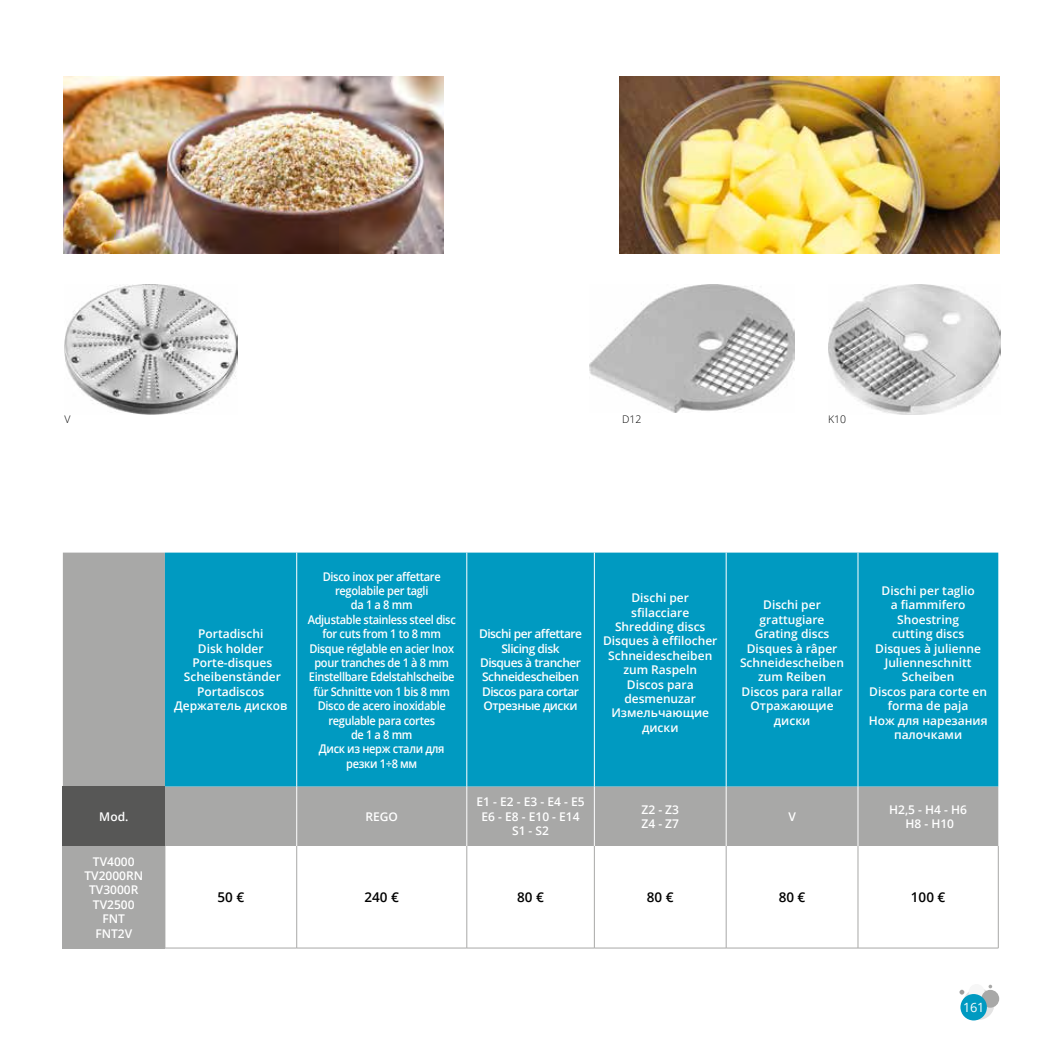
<style>
.page{position:relative;width:1063px;height:1063px;background:#fff}
.page>*{position:absolute;margin:0;border:0;box-sizing:border-box;transform-origin:0 0}
.t1{font:600 13.5px "Open Sans";color:#000}
.t2{font:12.75px "Open Sans";color:#fff}
.t3{font:600 12px/14.4px "Open Sans";color:#fff;text-align:center}
.t4{font:600 12px/14.4px "Open Sans";letter-spacing:-.03em;color:#fff;text-align:center;scale:.92 1}
.t5{font:600 12px/14.4px "Open Sans";letter-spacing:-.04em;color:#fff;text-align:center}
.t6{font:300 10.5px "Open Sans";color:#000}
</style>
<div class="page">
<img style="left:828px;top:284px;width:173px;height:130px">
<img style="left:589px;top:284px;width:206px;height:128px">
<img style="left:65px;top:284px;width:172px;height:130px">
<img style="left:64px;top:77px;width:379px;height:176px">
<img style="left:620px;top:77px;width:379px;height:176px">
<div style="left:63px;top:553px;width:935px;height:293px;background:#a8a8a7"></div>
<div style="left:165px;top:553px;width:833px;height:233px;background:#009ac1"></div>
<div style="left:63px;top:786px;width:102px;height:60px;background:#575756"></div>
<hr style="left:296px;top:553px;width:1px;height:233px;background:#fff">
<hr style="left:467px;top:553px;width:1px;height:233px;background:#fff">
<hr style="left:594px;top:553px;width:1px;height:233px;background:#fff">
<hr style="left:726px;top:553px;width:1px;height:233px;background:#fff">
<hr style="left:858px;top:553px;width:1px;height:233px;background:#fff">
<hr style="left:296px;top:786px;width:1px;height:60px;background:#fff">
<hr style="left:467px;top:786px;width:1px;height:60px;background:#fff">
<hr style="left:594px;top:786px;width:1px;height:60px;background:#fff">
<hr style="left:726px;top:786px;width:1px;height:60px;background:#fff">
<hr style="left:858px;top:786px;width:1px;height:60px;background:#fff">
<div style="left:63px;top:846px;width:102px;height:102px;background:#a8a8a7"></div>
<hr style="left:998px;top:846px;width:1px;height:102px;background:#a8a8a7">
<hr style="left:165px;top:846px;width:1px;height:102px;background:#a8a8a7">
<hr style="left:296px;top:846px;width:1px;height:102px;background:#a8a8a7">
<hr style="left:467px;top:846px;width:1px;height:102px;background:#a8a8a7">
<hr style="left:594px;top:846px;width:1px;height:102px;background:#a8a8a7">
<hr style="left:726px;top:846px;width:1px;height:102px;background:#a8a8a7">
<hr style="left:858px;top:846px;width:1px;height:102px;background:#a8a8a7">
<hr style="left:63px;top:948px;width:102px;height:1px;background:#a8a8a7">
<hr style="left:165px;top:948px;width:132px;height:1px;background:#a8a8a7">
<hr style="left:297px;top:948px;width:170px;height:1px;background:#a8a8a7">
<hr style="left:467px;top:948px;width:127px;height:1px;background:#a8a8a7">
<hr style="left:594px;top:948px;width:132px;height:1px;background:#a8a8a7">
<hr style="left:726px;top:948px;width:132px;height:1px;background:#a8a8a7">
<hr style="left:858px;top:948px;width:140px;height:1px;background:#a8a8a7">
<div style="left:969px;top:984px;width:15px;height:16px;background:#f6f6f6;border-radius:50%"></div>
<svg style="left:960px;top:985px;width:34px;height:35px"></svg>
<div style="left:981px;top:990px;width:18px;height:18px;background:#a8a8a7;border-radius:50%"></div>
<div style="left:960px;top:994px;width:27px;height:26px;background:#009ac1;border-radius:50%"></div>
<p class="t6" style="left:65px;top:412px;width:8px">V</p>
<p class="t6" style="left:622px;top:412px;width:21px">D12</p>
<p class="t6" style="left:828px;top:412px;width:20px">K10</p>
<p class="t3" style="left:174px;top:626px;width:115px">Portadischi<br>Disk holder<br>Porte-disques<br>Scheibenständer<br>Portadiscos<br>Держатель дисков</p>
<p class="t4" style="left:308px;top:569px;width:162px">Disco inox per affettare regolabile per tagli<br>da 1 a 8 mm<br>Adjustable stainless steel disc for cuts from 1 to 8 mm<br>Disque réglable en acier Inox pour tranches de 1 à 8 mm<br>Einstellbare Edelstahlscheibe für Schnitte von 1 bis 8 mm<br>Disco de acero inoxidable regulable para cortes<br>de 1 a 8 mm<br>Диск из нерж стали для резки 1÷8 мм</p>
<p class="t5" style="left:479px;top:626px;width:105px">Dischi per affettare<br>Slicing disk<br>Disques à trancher<br>Schneidescheiben<br>Discos para cortar<br>Отрезные диски</p>
<p class="t3" style="left:603px;top:590px;width:116px">Dischi per sfilacciare<br>Shredding discs<br>Disques à effilocher<br>Schneidescheiben zum Raspeln<br>Discos para desmenuzar<br>Измельчающие диски</p>
<p class="t3" style="left:740px;top:598px;width:106px">Dischi per grattugiare<br>Grating discs<br>Disques à râper<br>Schneidescheiben zum Reiben<br>Discos para rallar<br>Отражающие диски</p>
<p class="t3" style="left:869px;top:583px;width:120px">Dischi per taglio<br>a fiammifero<br>Shoestring<br>cutting discs<br>Disques à julienne<br>Julienneschnitt<br>Scheiben<br>Discos para corte en forma de paja<br>Нож для нарезания палочками</p>
<p class="t3" style="left:99px;top:809px;width:31px">Mod.</p>
<p class="t3" style="left:365px;top:809px;width:34px">REGO</p>
<p class="t3" style="left:477px;top:795px;width:110px">E1 - E2 - E3 - E4 - E5<br>E6 - E8 - E10 - E14<br>S1 - S2</p>
<p class="t3" style="left:641px;top:802px;width:39px;text-align:left">Z2 - Z3<br>Z4 - Z7</p>
<p class="t3" style="left:788px;top:809px;width:9px">V</p>
<p class="t3" style="left:889px;top:802px;width:79px">H2,5 - H4 - H6<br>H8 - H10</p>
<p class="t3" style="left:84px;top:854px;width:60px">TV4000<br>TV2000RN<br>TV3000R<br>TV2500<br>FNT<br>FNT2V</p>
<p class="t1" style="left:217px;top:888px;width:28px">50 €</p>
<p class="t1" style="left:365px;top:888px;width:36px">240 €</p>
<p class="t1" style="left:517px;top:888px;width:28px">80 €</p>
<p class="t1" style="left:647px;top:888px;width:28px">80 €</p>
<p class="t1" style="left:779px;top:888px;width:28px">80 €</p>
<p class="t1" style="left:911px;top:888px;width:36px">100 €</p>
<p class="t2" style="left:963px;top:998px;width:23px">161</p>
</div>
